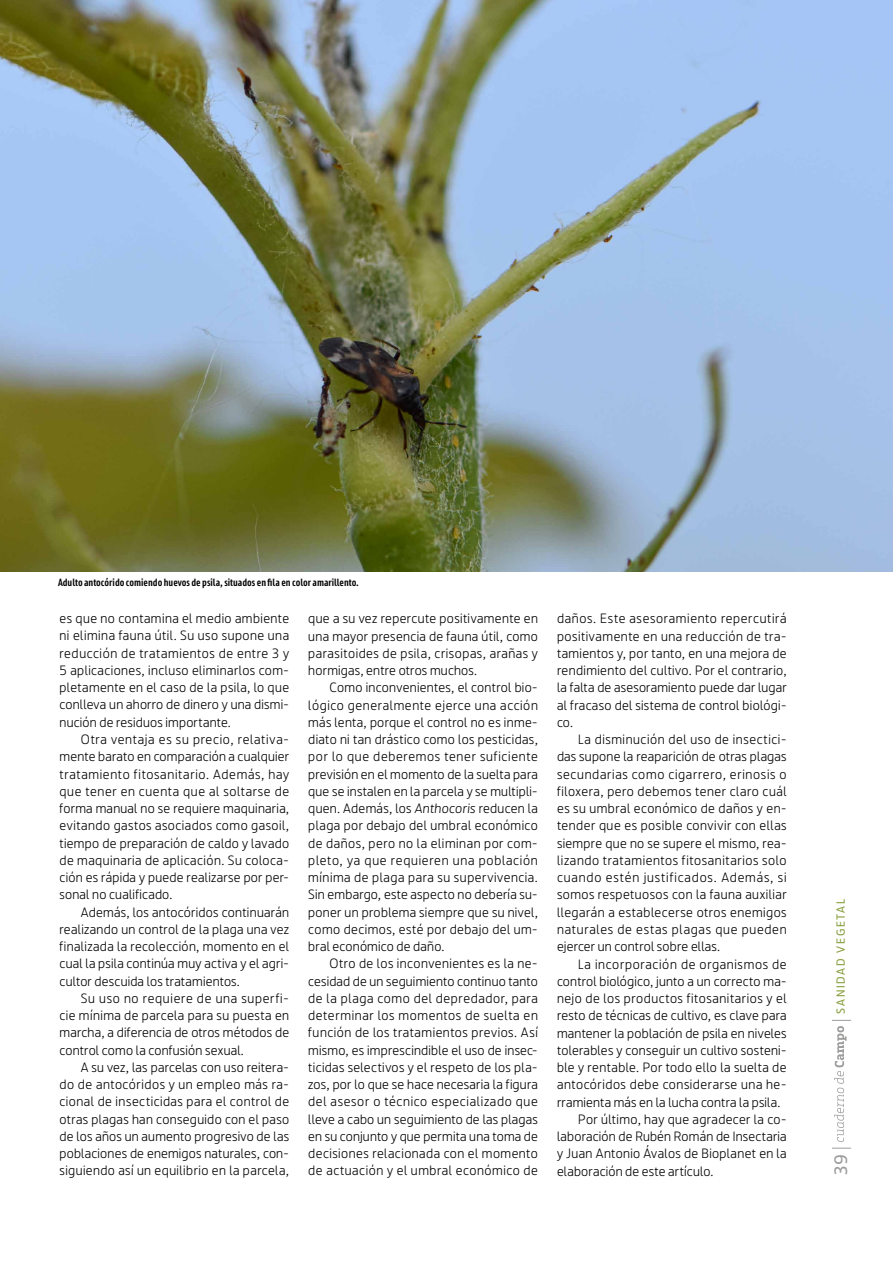
<style>
.page{position:relative;width:893px;height:1263px;background:#fff}
.page>*{position:absolute;margin:0;border:0;box-sizing:border-box;transform-origin:0 0}
.t1{font:18px "Riojana";color:#9d9d9c}
.t2{font:13.5px/17.2px "Riojana";letter-spacing:.02em;color:#000;text-align:justify}
.t3{font:13.5px "Riojana";letter-spacing:.04em;color:#000}
.t4{font:13.5px "Riojana";letter-spacing:.05em;color:#000}
.t5{font:11.7px "Riojana";letter-spacing:.15em;color:#899f40}
.t6{font:600 condensed 10.5px "Riojana";color:#000}
.s1{font-style:italic}
</style>
<div class="page">
<svg style="left:832px;top:1148px;width:19px;height:1px"></svg>
<svg style="left:832px;top:1020px;width:19px;height:122px"></svg>
<img style="left:0;top:0;width:893px;height:571px">
<p class="t6" style="left:58px;top:573px;width:302px">Adulto antocórido comiendo huevos de psila, situados en fila en color amarillento.</p>
<p class="t2" style="left:60px;top:608px;width:231px">es que no contamina el medio ambiente ni elimina fauna útil. Su uso supone una reducción de tratamientos de entre 3 y 5 aplicaciones, incluso eliminarlos com&shy;pletamente en el caso de la psila, lo que conlleva un ahorro de dinero y una dismi&shy;nución de residuos importante.</p>
<p class="t2" style="left:60px;top:729px;width:231px;text-indent:21px">Otra ventaja es su precio, relativa&shy;mente barato en comparación a cualquier tratamiento fitosanitario. Además, hay que tener en cuenta que al soltarse de forma manual no se requiere maquinaria, evitando gastos asociados como gasoil, tiempo de preparación de caldo y lavado de maquinaria de aplicación. Su coloca&shy;ción es rápida y puede realizarse por per&shy;sonal no cualificado.</p>
<p class="t2" style="left:60px;top:901px;width:231px;text-indent:21px">Además, los antocóridos continuarán realizando un control de la plaga una vez finalizada la recolección, momento en el cual la psila continúa muy activa y el agri&shy;cultor descuida los tratamientos.</p>
<p class="t2" style="left:60px;top:988px;width:231px;text-indent:21px">Su uso no requiere de una superfi&shy;cie mínima de parcela para su puesta en marcha, a diferencia de otros métodos de control como la confusión sexual.</p>
<p class="t2" style="left:60px;top:1057px;width:231px;text-indent:21px">A su vez, las parcelas con uso reitera&shy;do de antocóridos y un empleo más ra&shy;cional de insecticidas para el control de otras plagas han conseguido con el paso de los años un aumento progresivo de las poblaciones de enemigos naturales, con&shy;siguiendo así un equilibrio en la parcela,</p>
<p class="t2" style="left:308px;top:608px;width:231px">que a su vez repercute positivamente en una mayor presencia de fauna útil, como parasitoides de psila, crisopas, arañas y hormigas, entre otros muchos.</p>
<p class="t2" style="left:308px;top:677px;width:231px;text-indent:21px">Como inconvenientes, el control bio&shy;lógico generalmente ejerce una acción más lenta, porque el control no es inme&shy;diato ni tan drástico como los pesticidas, por lo que deberemos tener suficiente previsión en el momento de la suelta para que se instalen en la parcela y se multipli&shy;quen. Además, los <span class="s1">Anthocoris</span> reducen la plaga por debajo del umbral económico de daños, pero no la eliminan por com&shy;pleto, ya que requieren una población mínima de plaga para su supervivencia.<br>Sin embargo, este aspecto no debería su&shy;poner un problema siempre que su nivel, como decimos, esté por debajo del um&shy;bral económico de daño.</p>
<p class="t2" style="left:308px;top:953px;width:231px;text-indent:21px">Otro de los inconvenientes es la ne&shy;cesidad de un seguimiento continuo tanto de la plaga como del depredador, para determinar los momentos de suelta en función de los tratamientos previos. Así mismo, es imprescindible el uso de insec&shy;ticidas selectivos y el respeto de los pla&shy;zos, por lo que se hace necesaria la figura del asesor o técnico especializado que lleve a cabo un seguimiento de las plagas en su conjunto y que permita una toma de decisiones relacionada con el momento de actuación y el umbral económico de</p>
<p class="t2" style="left:557px;top:608px;width:231px">daños. Este asesoramiento repercutirá positivamente en una reducción de tra&shy;tamientos y, por tanto, en una mejora de rendimiento del cultivo. Por el contrario, la falta de asesoramiento puede dar lugar al fracaso del sistema de control biológi&shy;co.</p>
<p class="t2" style="left:557px;top:729px;width:231px;text-indent:21px">La disminución del uso de insectici&shy;das supone la reaparición de otras plagas secundarias como cigarrero, erinosis o filoxera, pero debemos tener claro cuál es su umbral económico de daños y en&shy;tender que es posible convivir con ellas siempre que no se supere el mismo, rea&shy;lizando tratamientos fitosanitarios solo cuando estén justificados. Además, si somos respetuosos con la fauna auxiliar llegarán a establecerse otros enemigos naturales de estas plagas que pueden ejercer un control sobre ellas.</p>
<p class="t4" style="left:578px;top:952px;width:210px">La incorporación de organismos de</p>
<p class="t2" style="left:557px;top:970px;width:231px">control biológico, junto a un correcto ma-</p>
<p class="t3" style="left:557px;top:987px;width:231px">nejo de los productos fitosanitarios y el</p>
<p class="t2" style="left:557px;top:1005px;width:231px">resto de técnicas de cultivo, es clave para</p>
<p class="t2" style="left:557px;top:1022px;width:231px">mantener la población de psila en niveles</p>
<p class="t2" style="left:557px;top:1039px;width:231px">tolerables y conseguir un cultivo sosteni-</p>
<p class="t2" style="left:557px;top:1057px;width:231px">ble y rentable. Por todo ello la suelta de</p>
<p class="t3" style="left:557px;top:1073px;width:231px">antocóridos debe considerarse una he-</p>
<p class="t2" style="left:557px;top:1091px;width:225px">rramienta más en la lucha contra la psila.</p>
<p class="t2" style="left:578px;top:1108px;width:210px">Por último, hay que agradecer la co-</p>
<p class="t2" style="left:557px;top:1126px;width:231px">laboración de Rubén Román de Insectaria</p>
<p class="t2" style="left:557px;top:1143px;width:231px">y Juan Antonio Ávalos de Bioplanet en la</p>
<p class="t2" style="left:557px;top:1160px;width:158px">elaboración de este artículo.</p>
<p class="t5" style="left:831px;top:1014px;width:116px;rotate:-90deg">SANIDAD VEGETAL</p>
<h1 class="t1" style="left:825px;top:1174px;width:22px;rotate:-90deg">39</h1>
</div>
